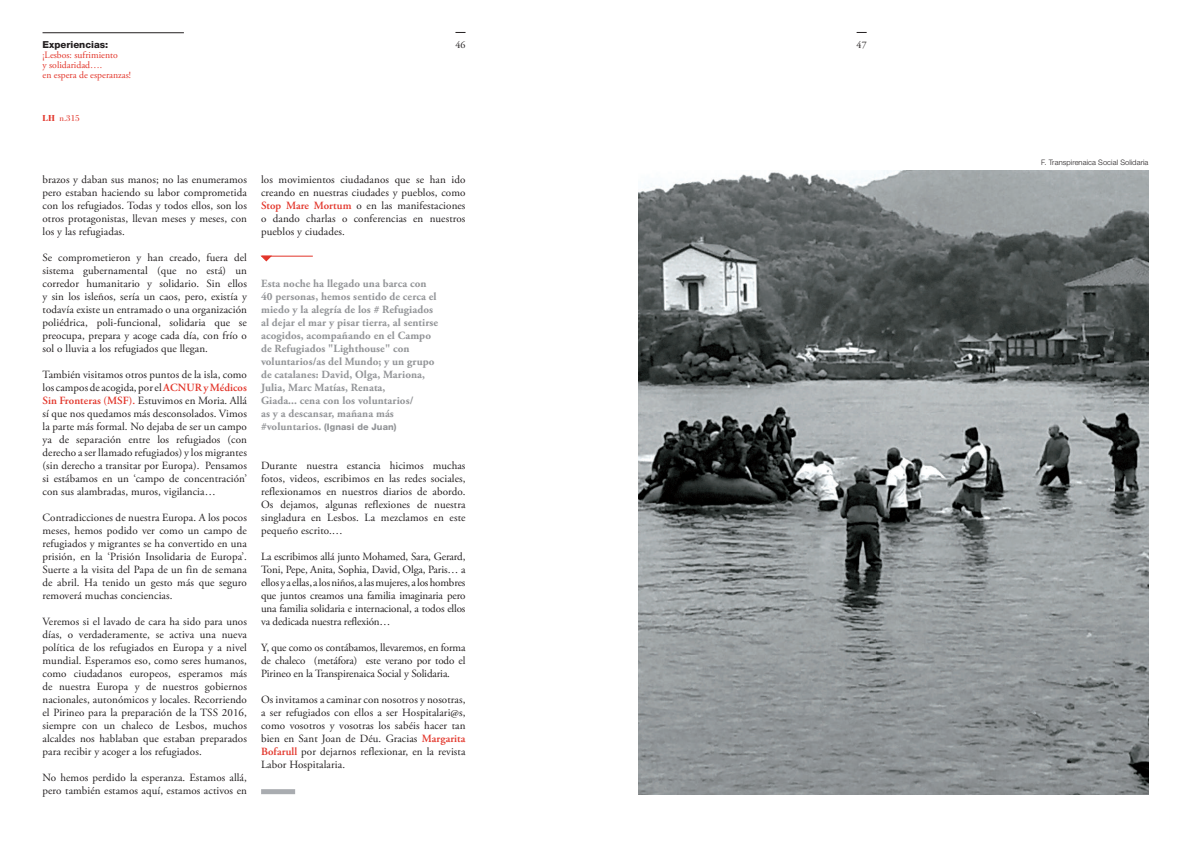
<style>
.page{position:relative;width:1191px;height:842px;background:#fff}
.page>*{position:absolute;margin:0;border:0;box-sizing:border-box;transform-origin:0 0}
.t1{font:11px/13px "Adobe Garamond Pro";letter-spacing:.01em;color:#231f20;text-align:justify}
.t2{font:700 11px/13px "Adobe Garamond Pro";letter-spacing:.01em;color:#939598}
.t3{font:10px "Adobe Garamond Pro";color:#231f20}
.t4{font:9.7px/10px "Adobe Garamond Pro";color:#e23429}
.t5{font:800 9.7px "Helvetica Neue LT Std";color:#231f20}
.t6{font:800 9px "Helvetica Neue LT Std";letter-spacing:.01em;color:#939598}
.t7{font:9px "Bodoni Std";color:#e23429}
.t8{font:300 7.5px "Helvetica Neue LT Std";letter-spacing:.01em;color:#231f20}
.s1{font-weight:700}
.s2{font-weight:600;color:#e23429}
.s3{font-family:"Adobe Garamond Pro";font-weight:700;font-size:11px}
</style>
<div class="page">
<hr style="left:43px;top:33px;width:141px;height:1px;background:#231f20">
<img style="left:638px;top:170px;width:510px;height:624px">
<div style="left:261px;top:789px;width:34px;height:5px;background:#a9acb0"></div>
<hr style="left:262px;top:256px;width:51px;height:1px;background:#e23429">
<svg style="left:261px;top:256px;width:11px;height:5px"></svg>
<p class="t5" style="left:43px;top:39px;width:67px">Experiencias:</p>
<p class="t4" style="left:43px;top:50px;width:90px">¡Lesbos: sufrimiento<br>y solidaridad….<br>en espera de esperanzas!</p>
<p class="t7" style="left:43px;top:113px;width:39px"><span class="s1">LH</span> n.315</p>
<p class="t3" style="left:455px;top:39px;width:12px">46</p>
<p class="t3" style="left:856px;top:39px;width:12px">47</p>
<p class="t1" style="left:43px;top:173px;width:206px">brazos y daban sus manos; no las enumeramos pero estaban haciendo su labor comprometida con los refugiados. Todas y todos ellos, son los otros protagonistas, llevan meses y meses, con los y las refugiadas.</p>
<p class="t1" style="left:43px;top:251px;width:206px">Se comprometieron y han creado, fuera del sistema gubernamental (que no está) un corredor humanitario y solidario. Sin ellos y sin los isleños, sería un caos, pero, existía y todavía existe un entramado o una organización poliédrica, poli-funcional, solidaria que se preocupa, prepara y acoge cada día, con frío o sol o lluvia a los refugiados que llegan.</p>
<p class="t1" style="left:43px;top:369px;width:206px">También visitamos otros puntos de la isla, como los campos de acogida, por el <span class="s2">ACNUR y Médicos Sin Fronteras (MSF).</span> Estuvimos en Moria. Allá sí que nos quedamos más desconsolados. Vimos la parte más formal. No dejaba de ser un campo ya de separación entre los refugiados (con derecho a ser llamado refugiados) y los migrantes (sin derecho a transitar por Europa). Pensamos si estábamos en un ‘campo de concentración’ con sus alambradas, muros, vigilancia…</p>
<p class="t1" style="left:43px;top:512px;width:206px">Contradicciones de nuestra Europa. A los pocos meses, hemos podido ver como un campo de refugiados y migrantes se ha convertido en una prisión, en la ‘Prisión Insolidaria de Europa’.<br>Suerte a la visita del Papa de un fin de semana de abril. Ha tenido un gesto más que seguro removerá muchas conciencias.</p>
<p class="t1" style="left:43px;top:616px;width:206px">Veremos si el lavado de cara ha sido para unos días, o verdaderamente, se activa una nueva política de los refugiados en Europa y a nivel mundial. Esperamos eso, como seres humanos, como ciudadanos europeos, esperamos más de nuestra Europa y de nuestros gobiernos nacionales, autonómicos y locales. Recorriendo el Pirineo para la preparación de la TSS 2016, siempre con un chaleco de Lesbos, muchos alcaldes nos hablaban que estaban preparados para recibir y acoger a los refugiados.</p>
<p class="t1" style="left:43px;top:772px;width:206px">No hemos perdido la esperanza. Estamos allá, pero también estamos aquí, estamos activos en</p>
<p class="t1" style="left:261px;top:174px;width:206px">los movimientos ciudadanos que se han ido creando en nuestras ciudades y pueblos, como <span class="s2">Stop Mare Mortum</span> o en las manifestaciones o dando charlas o conferencias en nuestros pueblos y ciudades.</p>
<p class="t2" style="left:261px;top:277px;width:179px">Esta noche ha llegado una barca con 40 personas, hemos sentido de cerca el miedo y la alegría de los # Refugiados al dejar el mar y pisar tierra, al sentirse acogidos, acompañando en el Campo de Refugiados "Lighthouse" con voluntarios/as del Mundo; y un grupo de catalanes: David, Olga, Mariona, Julia, Marc Matías, Renata,<br>Giada... cena con los voluntarios/<br>as y a descansar, mañana más</p>
<p class="t6" style="left:261px;top:422px;width:137px"><span class="s3">#voluntarios.</span> (Ignasi de Juan)</p>
<p class="t1" style="left:261px;top:459px;width:206px">Durante nuestra estancia hicimos muchas fotos, videos, escribimos en las redes sociales, reflexionamos en nuestros diarios de abordo.<br>Os dejamos, algunas reflexiones de nuestra singladura en Lesbos. La mezclamos en este pequeño escrito.…</p>
<p class="t1" style="left:261px;top:550px;width:206px">La escribimos allá junto Mohamed, Sara, Gerard, Toni, Pepe, Anita, Sophia, David, Olga, Paris… a ellos y a ellas, a los niños, a las mujeres, a los hombres que juntos creamos una familia imaginaria pero una familia solidaria e internacional, a todos ellos va dedicada nuestra reflexión…</p>
<p class="t1" style="left:261px;top:642px;width:206px">Y, que como os contábamos, llevaremos, en forma de chaleco (metáfora) este verano por todo el Pirineo en la Transpirenaica Social y Solidaria.</p>
<p class="t1" style="left:261px;top:694px;width:206px">Os invitamos a caminar con nosotros y nosotras, a ser refugiados con ellos a ser Hospitalari@s, como vosotros y vosotras los sabéis hacer tan bien en Sant Joan de Déu. Gracias <span class="s2">Margarita Bofarull</span> por dejarnos reflexionar, en la revista Labor Hospitalaria.</p>
<p class="t8" style="left:1041px;top:157px;width:109px">F. Transpirenaica Social Solidaria</p>
</div>
